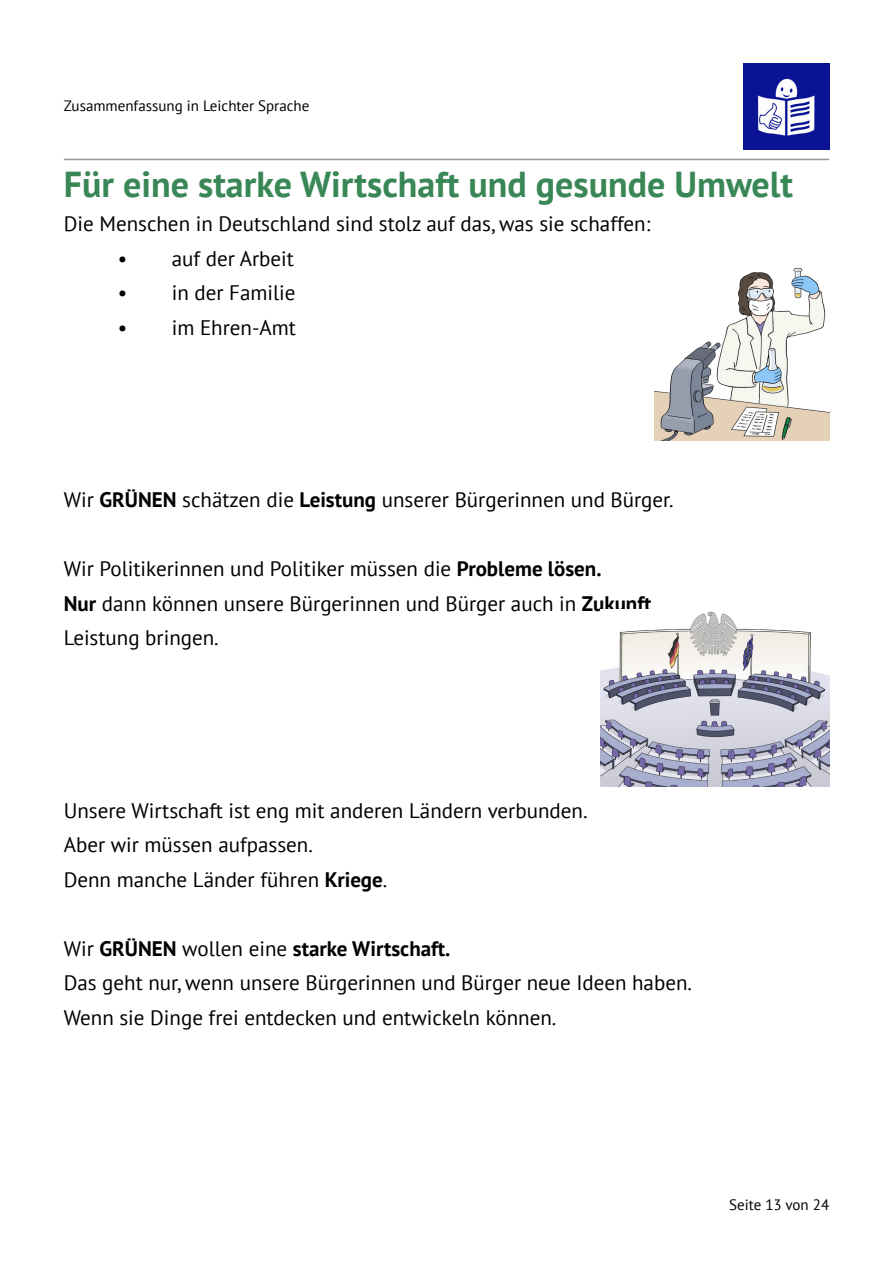
<style>
.page{position:relative;width:893px;height:1263px;background:#fff}
.page>*{position:absolute;margin:0;border:0;box-sizing:border-box;transform-origin:0 0}
.t1{font:700 36px "PT Sans";color:#398756}
.t2{font:21px/34.5px "PT Sans";color:#000}
.t3{font:15px "PT Sans";color:#000}
.s1{font-weight:700}
</style>
<div class="page">
<img style="left:744px;top:64px;width:85px;height:85px">
<hr style="left:64px;top:159px;width:765px;height:1px;background:#000">
<img style="left:654px;top:267px;width:175px;height:173px">
<img style="left:601px;top:611px;width:228px;height:176px">
<p class="t3" style="left:64px;top:96px;width:247px">Zusammenfassung in Leichter Sprache</p>
<h1 class="t1" style="left:64px;top:160px;width:731px">Für eine starke Wirtschaft und gesunde Umwelt</h1>
<p class="t2" style="left:64px;top:206px;width:588px">Die Menschen in Deutschland sind stolz auf das, was sie schaffen:</p>
<p class="t2" style="left:118px;top:240px;width:178px">• auf der Arbeit</p>
<p class="t2" style="left:118px;top:275px;width:179px">• in der Familie</p>
<p class="t2" style="left:118px;top:309px;width:180px">• im Ehren-Amt</p>
<p class="t2" style="left:64px;top:482px;width:611px">Wir <span class="s1">GRÜNEN</span> schätzen die <span class="s1">Leistung</span> unserer Bürgerinnen und Bürger.</p>
<p class="t2" style="left:64px;top:551px;width:589px">Wir Politikerinnen und Politiker müssen die <span class="s1">Probleme lösen.<br>Nur</span> dann können unsere Bürgerinnen und Bürger auch in <span class="s1">Zukunft<br></span>Leistung bringen.</p>
<p class="t2" style="left:64px;top:792px;width:525px">Unsere Wirtschaft ist eng mit anderen Ländern verbunden.<br>Aber wir müssen aufpassen.<br>Denn manche Länder führen <span class="s1">Kriege</span>.</p>
<p class="t2" style="left:64px;top:930px;width:630px">Wir <span class="s1">GRÜNEN</span> wollen eine <span class="s1">starke Wirtschaft.<br></span>Das geht nur, wenn unsere Bürgerinnen und Bürger neue Ideen haben.<br>Wenn sie Dinge frei entdecken und entwickeln können.</p>
<p class="t3" style="left:729px;top:1195px;width:101px">Seite 13 von 24</p>
</div>
